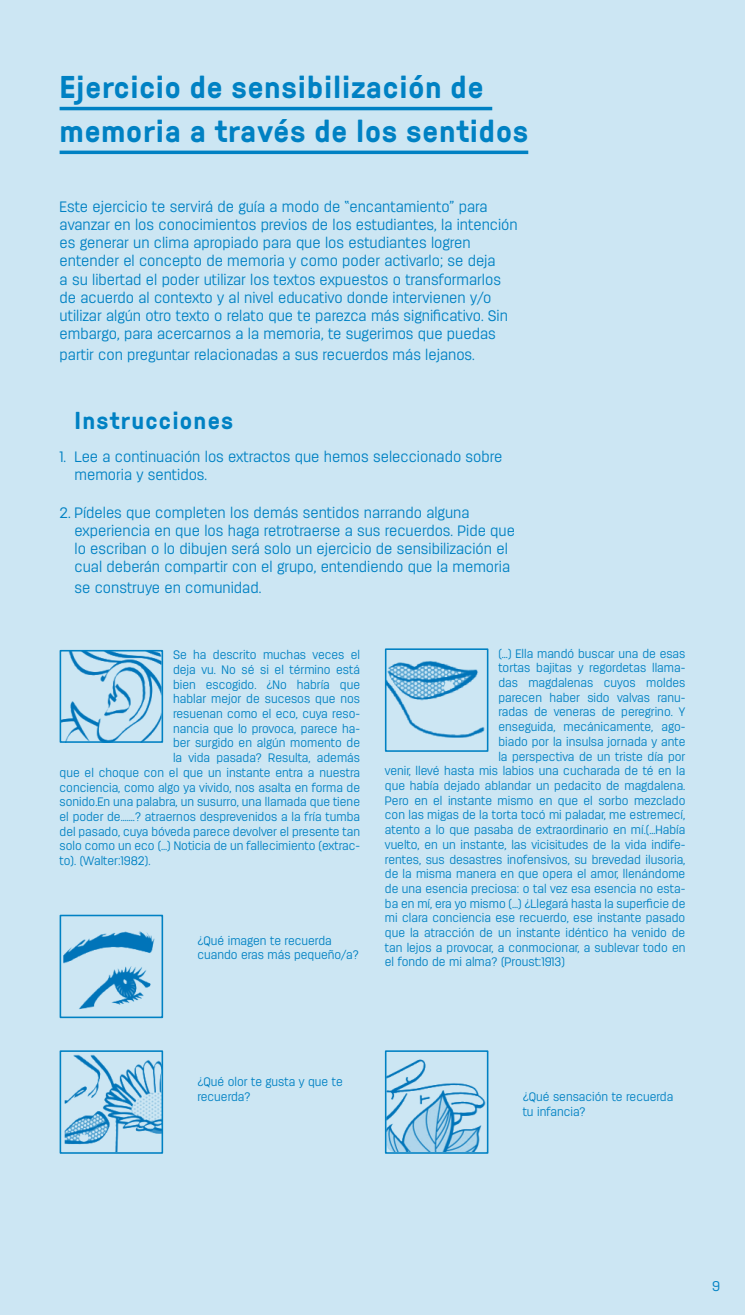
<style>
.page{position:relative;width:745px;height:1315px;background:#fff}
.page>*{position:absolute;margin:0;border:0;box-sizing:border-box;transform-origin:0 0}
.t1{font:700 31.5px/43.8px "GT Pressura";letter-spacing:.025em;color:#0081c3}
.t2{font:700 24.5px "GT Pressura";letter-spacing:.05em;color:#0081c3}
.t3{font:300 15.05px/18px "Antartida";color:#0081c3}
.t4{font:300 14px "Antartida";color:#0081c3}
.t5{font:300 12.25px/14.7px "Antartida";color:#0081c3}
</style>
<div class="page">
<div style="left:0;top:0;width:744px;height:1315px;background:#cce6f3"></div>
<hr style="left:60px;top:107px;width:432px;height:3px;background:#0081c3">
<hr style="left:60px;top:151px;width:468px;height:3px;background:#0081c3">
<img style="left:63px;top:653px;width:97px;height:87px">
<div style="left:60px;top:650px;width:103px;height:93px;border:2px solid #0081c3"></div>
<img style="left:387px;top:661px;width:98px;height:77px">
<div style="left:384px;top:648px;width:104px;height:104px;border:2px solid #0081c3"></div>
<img style="left:63px;top:931px;width:92px;height:79px">
<div style="left:60px;top:914px;width:103px;height:104px;border:2px solid #0081c3"></div>
<img style="left:64px;top:1054px;width:96px;height:96px">
<div style="left:60px;top:1050px;width:103px;height:103px;border:2px solid #0081c3"></div>
<img style="left:387px;top:1059px;width:98px;height:91px">
<div style="left:384px;top:1050px;width:104px;height:103px;border:2px solid #0081c3"></div>
<h1 class="t1" style="left:60px;top:64px;width:470px">Ejercicio de sensibilización de memoria a través de los sentidos</h1>
<p class="t3" style="left:60px;top:198px;width:459px">Este ejercicio te servirá de guía a modo de “encantamiento” para avanzar en los conocimientos previos de los estudiantes, la intención es generar un clima apropiado para que los estudiantes logren entender el concepto de memoria y como poder activarlo; se deja<br>a su libertad el poder utilizar los textos expuestos o transformarlos de acuerdo al contexto y al nivel educativo donde intervienen y/o utilizar algún otro texto o relato que te parezca más significativo. Sin embargo, para acercarnos a la memoria, te sugerimos que puedas</p>
<p class="t3" style="left:60px;top:346px;width:416px">partir con preguntar relacionadas a sus recuerdos más lejanos.</p>
<h2 class="t2" style="left:74px;top:402px;width:160px">Instrucciones</h2>
<p class="t3" style="left:74px;top:448px;width:429px;text-indent:-15px">1. Lee a continuación los extractos que hemos seleccionado sobre memoria y sentidos.</p>
<p class="t3" style="left:74px;top:504px;width:441px;text-indent:-15px">2. Pídeles que completen los demás sentidos narrando alguna experiencia en que los haga retrotraerse a sus recuerdos. Pide que lo escriban o lo dibujen será solo un ejercicio de sensibilización el cual deberán compartir con el grupo, entendiendo que la memoria</p>
<p class="t3" style="left:74px;top:579px;width:188px">se construye en comunidad.</p>
<p class="t5" style="left:173px;top:648px;width:188px">Se ha descrito muchas veces el</p>
<p class="t5" style="left:173px;top:662px;width:188px">deja vu. No sé si el término está</p>
<p class="t5" style="left:173px;top:677px;width:188px">bien escogido. ¿No habría que</p>
<p class="t5" style="left:173px;top:692px;width:188px">hablar mejor de sucesos que nos</p>
<p class="t5" style="left:173px;top:706px;width:188px">resuenan como el eco, cuya reso-</p>
<p class="t5" style="left:173px;top:721px;width:188px">nancia que lo provoca, parece ha-</p>
<p class="t5" style="left:173px;top:736px;width:188px">ber surgido en algún momento de</p>
<p class="t5" style="left:173px;top:750px;width:188px">la vida pasada? Resulta, además</p>
<p class="t5" style="left:60px;top:765px;width:302px">que el choque con el que un instante entra a nuestra</p>
<p class="t5" style="left:60px;top:780px;width:302px">conciencia, como algo ya vivido, nos asalta en forma de</p>
<p class="t5" style="left:60px;top:795px;width:302px">sonido.En una palabra, un susurro, una llamada que tiene</p>
<p class="t5" style="left:60px;top:809px;width:302px">el poder de…….? atraernos desprevenidos a la fría tumba</p>
<p class="t5" style="left:60px;top:824px;width:302px">del pasado, cuya bóveda parece devolver el presente tan</p>
<p class="t5" style="left:60px;top:839px;width:302px">solo como un eco (…) Noticia de un fallecimiento (extrac-</p>
<p class="t5" style="left:60px;top:853px;width:92px">to). (Walter:1982).</p>
<p class="t5" style="left:197px;top:933px;width:163px">¿Qué imagen te recuerda cuando eras más pequeño/a?</p>
<p class="t5" style="left:498px;top:646px;width:188px">(…) Ella mandó buscar una de esas</p>
<p class="t5" style="left:498px;top:661px;width:188px">tortas bajitas y regordetas llama-</p>
<p class="t5" style="left:498px;top:675px;width:188px">das magdalenas cuyos moldes</p>
<p class="t5" style="left:498px;top:690px;width:188px">parecen haber sido valvas ranu-</p>
<p class="t5" style="left:498px;top:705px;width:188px">radas de veneras de peregrino. Y</p>
<p class="t5" style="left:498px;top:719px;width:188px">enseguida, mecánicamente, ago-</p>
<p class="t5" style="left:498px;top:734px;width:188px">biado por la insulsa jornada y ante</p>
<p class="t5" style="left:498px;top:749px;width:188px">la perspectiva de un triste día por</p>
<p class="t5" style="left:384px;top:764px;width:302px">venir, llevé hasta mis labios una cucharada de té en la</p>
<p class="t5" style="left:384px;top:778px;width:302px">que había dejado ablandar un pedacito de magdalena.</p>
<p class="t5" style="left:384px;top:793px;width:302px">Pero en el instante mismo en que el sorbo mezclado</p>
<p class="t5" style="left:384px;top:808px;width:302px">con las migas de la torta tocó mi paladar, me estremecí,</p>
<p class="t5" style="left:384px;top:822px;width:302px">atento a lo que pasaba de extraordinario en mí.(…Había</p>
<p class="t5" style="left:384px;top:837px;width:302px">vuelto, en un instante, las vicisitudes de la vida indife-</p>
<p class="t5" style="left:384px;top:852px;width:302px">rentes, sus desastres inofensivos, su brevedad ilusoria,</p>
<p class="t5" style="left:384px;top:866px;width:302px">de la misma manera en que opera el amor, llenándome</p>
<p class="t5" style="left:384px;top:881px;width:302px">de una esencia preciosa: o tal vez esa esencia no esta-</p>
<p class="t5" style="left:384px;top:896px;width:302px">ba en mí, era yo mismo (…) ¿Llegará hasta la superficie de</p>
<p class="t5" style="left:384px;top:911px;width:302px">mi clara conciencia ese recuerdo, ese instante pasado</p>
<p class="t5" style="left:384px;top:925px;width:302px">que la atracción de un instante idéntico ha venido de</p>
<p class="t5" style="left:384px;top:940px;width:302px">tan lejos a provocar, a conmocionar, a sublevar todo en</p>
<p class="t5" style="left:384px;top:955px;width:181px">el fondo de mi alma? (Proust:1913)</p>
<p class="t5" style="left:197px;top:1074px;width:147px">¿Qué olor te gusta y que te recuerda?</p>
<p class="t5" style="left:522px;top:1089px;width:152px">¿Qué sensación te recuerda tu infancia?</p>
<p class="t4" style="left:711px;top:1278px;width:9px">9</p>
</div>
